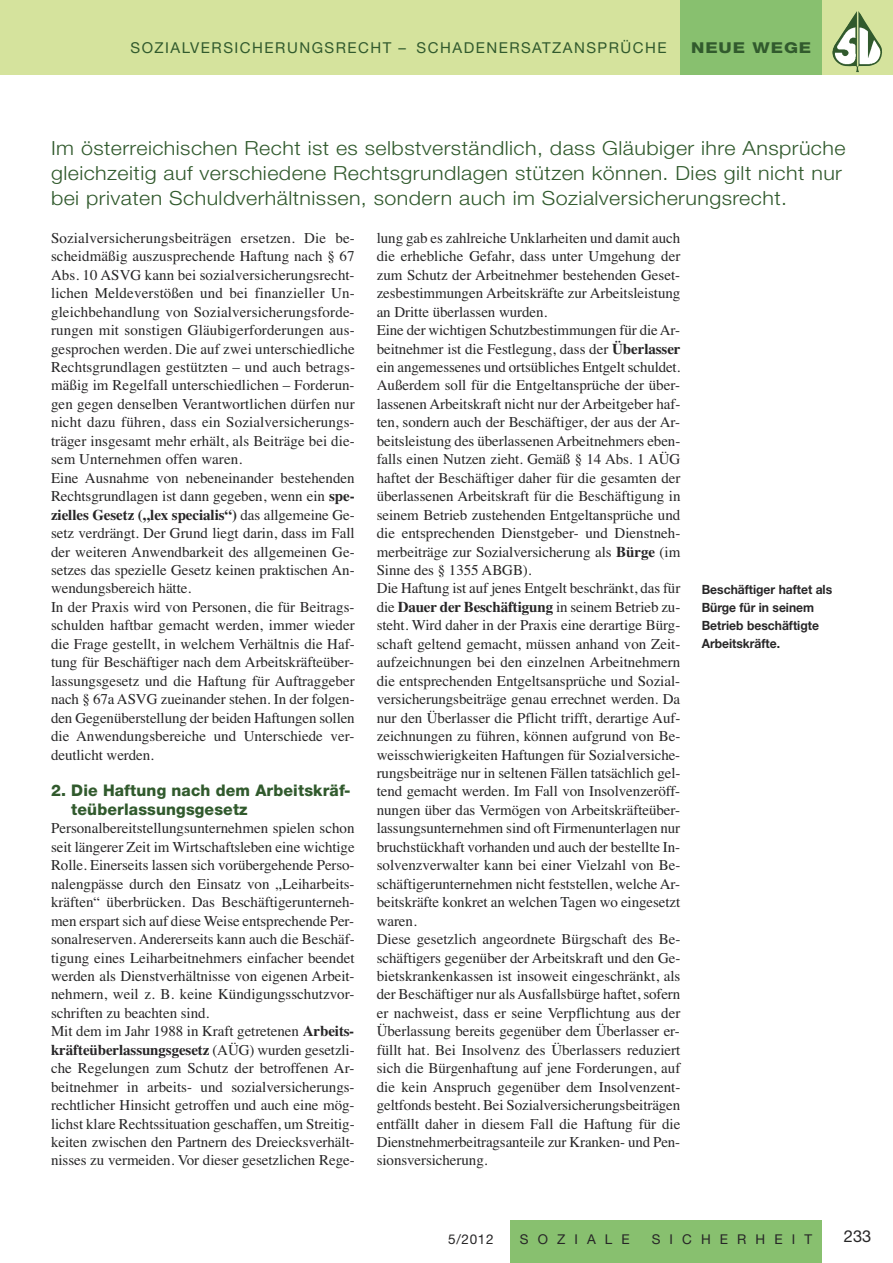
<style>
.page{position:relative;width:893px;height:1263px;background:#fff}
.page>*{position:absolute;margin:0;border:0;box-sizing:border-box;transform-origin:0 0}
.t1{font:300 19.5px/25px "Helvetica Neue";letter-spacing:.02em;color:#315a2d;scale:1.1 1}
.t2{font:16.5px "Helvetica Neue";color:#272627}
.t3{font:800 16.05px/18.5px "Helvetica Neue";letter-spacing:.01em;color:#315a2d}
.t4{font:15px/18.5px "Times";letter-spacing:-.005em;color:#272627}
.t5{font:15px "Helvetica Neue";letter-spacing:.1em;color:#315a2d}
.t6{font:800 15px "Helvetica Neue";letter-spacing:.05em;color:#315a2d;scale:1.2 1}
.t7{font:13.5px "Helvetica Neue";letter-spacing:.675em;color:#272627}
.t8{font:700 12.75px/18px "Helvetica Neue";color:#272627;scale:.95 1}
.s1{font-weight:700}
</style>
<div class="page">
<div style="left:0;top:0;width:893px;height:74px;background:#d5e39d"></div>
<img style="left:832px;top:11px;width:50px;height:61px">
<div style="left:680px;top:0;width:142px;height:74px;background:#88c06f"></div>
<div style="left:510px;top:1220px;width:312px;height:43px;background:#88c06f"></div>
<p class="t5" style="left:130px;top:43px;width:538px">SOZIALVERSICHERUNGSRECHT – SCHADENERSATZANSPRÜCHE</p>
<p class="t6" style="left:691px;top:43px;width:102px">NEUE WEGE</p>
<p class="t1" style="left:51px;top:135px;width:724px">Im österreichischen Recht ist es selbstverständlich, dass Gläubiger ihre Ansprüche gleichzeitig auf verschiedene Rechtsgrundlagen stützen können. Dies gilt nicht nur bei privaten Schuldverhältnissen, sondern auch im Sozialversicherungsrecht.</p>
<p class="t4" style="left:51px;top:228px;width:305px">Sozialversicherungsbeiträgen ersetzen. Die be&shy;scheidmäßig auszusprechende Haftung nach § 67<br>Abs. 10 ASVG kann bei sozialversicherungsrecht&shy;lichen Meldeverstößen und bei finanzieller Un&shy;gleichbehandlung von Sozialversicherungsforde&shy;rungen mit sonstigen Gläubigerforderungen aus&shy;gesprochen werden. Die auf zwei unterschiedliche Rechtsgrundlagen gestützten – und auch betrags&shy;mäßig im Regelfall unterschiedlichen – Forderun&shy;gen gegen denselben Verantwortlichen dürfen nur nicht dazu führen, dass ein Sozialversicherungs&shy;träger insgesamt mehr erhält, als Beiträge bei die&shy;sem Unternehmen offen waren.<br>Eine Ausnahme von nebeneinander bestehenden Rechtsgrundlagen ist dann gegeben, wenn ein <span class="s1">spe&shy;zielles Gesetz („lex specialis“)</span> das allgemeine Ge&shy;setz verdrängt. Der Grund liegt darin, dass im Fall der weiteren Anwendbarkeit des allgemeinen Ge&shy;setzes das spezielle Gesetz keinen praktischen An&shy;wendungsbereich hätte.<br>In der Praxis wird von Personen, die für Beitrags&shy;schulden haftbar gemacht werden, immer wieder die Frage gestellt, in welchem Verhältnis die Haf&shy;tung für Beschäftiger nach dem Arbeitskräfteüber&shy;lassungsgesetz und die Haftung für Auftraggeber nach § 67a ASVG zueinander stehen. In der folgen&shy;den Gegenüberstellung der beiden Haftungen sollen die Anwendungsbereiche und Unterschiede ver&shy;deutlicht werden.</p>
<p class="t3" style="left:71px;top:783px;width:281px;text-indent:-20px">2. Die Haftung nach dem Arbeitskräf&shy;teüberlassungsgesetz</p>
<p class="t4" style="left:51px;top:819px;width:305px">Personalbereitstellungsunternehmen spielen schon seit längerer Zeit im Wirtschaftsleben eine wichtige Rolle. Einerseits lassen sich vorübergehende Perso&shy;nalengpässe durch den Einsatz von „Leiharbeits&shy;kräften“ überbrücken. Das Beschäftigerunterneh&shy;men erspart sich auf diese Weise entsprechende Per&shy;sonalreserven. Andererseits kann auch die Beschäf&shy;tigung eines Leiharbeitnehmers einfacher beendet werden als Dienstverhältnisse von eigenen Arbeit&shy;nehmern, weil z. B. keine Kündigungsschutzvor&shy;schriften zu beachten sind.<br>Mit dem im Jahr 1988 in Kraft getretenen <span class="s1">Arbeits&shy;kräfteüberlassungsgesetz</span> (AÜG) wurden gesetzli&shy;che Regelungen zum Schutz der betroffenen Ar&shy;beitnehmer in arbeits- und sozialversicherungs&shy;rechtlicher Hinsicht getroffen und auch eine mög&shy;lichst klare Rechtssituation geschaffen, um Streitig&shy;keiten zwischen den Partnern des Dreiecksverhält&shy;nisses zu vermeiden. Vor dieser gesetzlichen Rege-</p>
<p class="t4" style="left:377px;top:228px;width:305px">lung gab es zahlreiche Unklarheiten und damit auch die erhebliche Gefahr, dass unter Umgehung der zum Schutz der Arbeitnehmer bestehenden Geset&shy;zesbestimmungen Arbeitskräfte zur Arbeitsleistung an Dritte überlassen wurden.<br>Eine der wichtigen Schutzbestimmungen für die Ar&shy;beitnehmer ist die Festlegung, dass der <span class="s1">Überlasser </span>ein angemessenes und ortsübliches Entgelt schuldet.<br>Außerdem soll für die Entgeltansprüche der über&shy;lassenen Arbeitskraft nicht nur der Arbeitgeber haf&shy;ten, sondern auch der Beschäftiger, der aus der Ar&shy;beitsleistung des überlassenen Arbeitnehmers eben&shy;falls einen Nutzen zieht. Gemäß § 14 Abs. 1 AÜG haftet der Beschäftiger daher für die gesamten der überlassenen Arbeitskraft für die Beschäftigung in seinem Betrieb zustehenden Entgeltansprüche und die entsprechenden Dienstgeber- und Dienstneh&shy;merbeiträge zur Sozialversicherung als <span class="s1">Bürge</span> (im Sinne des § 1355 ABGB).<br>Die Haftung ist auf jenes Entgelt beschränkt, das für die <span class="s1">Dauer der Beschäftigung</span> in seinem Betrieb zu&shy;steht. Wird daher in der Praxis eine derartige Bürg&shy;schaft geltend gemacht, müssen anhand von Zeit&shy;aufzeichnungen bei den einzelnen Arbeitnehmern die entsprechenden Entgeltsansprüche und Sozial&shy;versicherungsbeiträge genau errechnet werden. Da nur den Überlasser die Pflicht trifft, derartige Auf&shy;zeichnungen zu führen, können aufgrund von Be&shy;weisschwierigkeiten Haftungen für Sozialversiche&shy;rungsbeiträge nur in seltenen Fällen tatsächlich gel&shy;tend gemacht werden. Im Fall von Insolvenzeröff&shy;nungen über das Vermögen von Arbeitskräfteüber&shy;lassungsunternehmen sind oft Firmenunterlagen nur bruchstückhaft vorhanden und auch der bestellte In&shy;solvenzverwalter kann bei einer Vielzahl von Be&shy;schäftigerunternehmen nicht feststellen, welche Ar&shy;beitskräfte konkret an welchen Tagen wo eingesetzt waren.<br>Diese gesetzlich angeordnete Bürgschaft des Be&shy;schäftigers gegenüber der Arbeitskraft und den Ge&shy;bietskrankenkassen ist insoweit eingeschränkt, als der Beschäftiger nur als Ausfallsbürge haftet, sofern er nachweist, dass er seine Verpflichtung aus der Überlassung bereits gegenüber dem Überlasser er&shy;füllt hat. Bei Insolvenz des Überlassers reduziert sich die Bürgenhaftung auf jene Forderungen, auf die kein Anspruch gegenüber dem Insolvenzent&shy;geltfonds besteht. Bei Sozialversicherungsbeiträgen entfällt daher in diesem Fall die Haftung für die Dienstnehmerbeitragsanteile zur Kranken- und Pen&shy;sionsversicherung.</p>
<p class="t8" style="left:702px;top:580px;width:139px">Beschäftiger haftet als<br>Bürge für in seinem<br>Betrieb beschäftigte<br>Arbeitskräfte.</p>
<p class="t7" style="left:448px;top:1234px;width:47px">5/2012</p>
<p class="t7" style="left:520px;top:1234px;width:111px">SOZIALE</p>
<p class="t7" style="left:652px;top:1234px;width:162px">SICHERHEIT</p>
<p class="t2" style="left:844px;top:1230px;width:29px">233</p>
</div>
